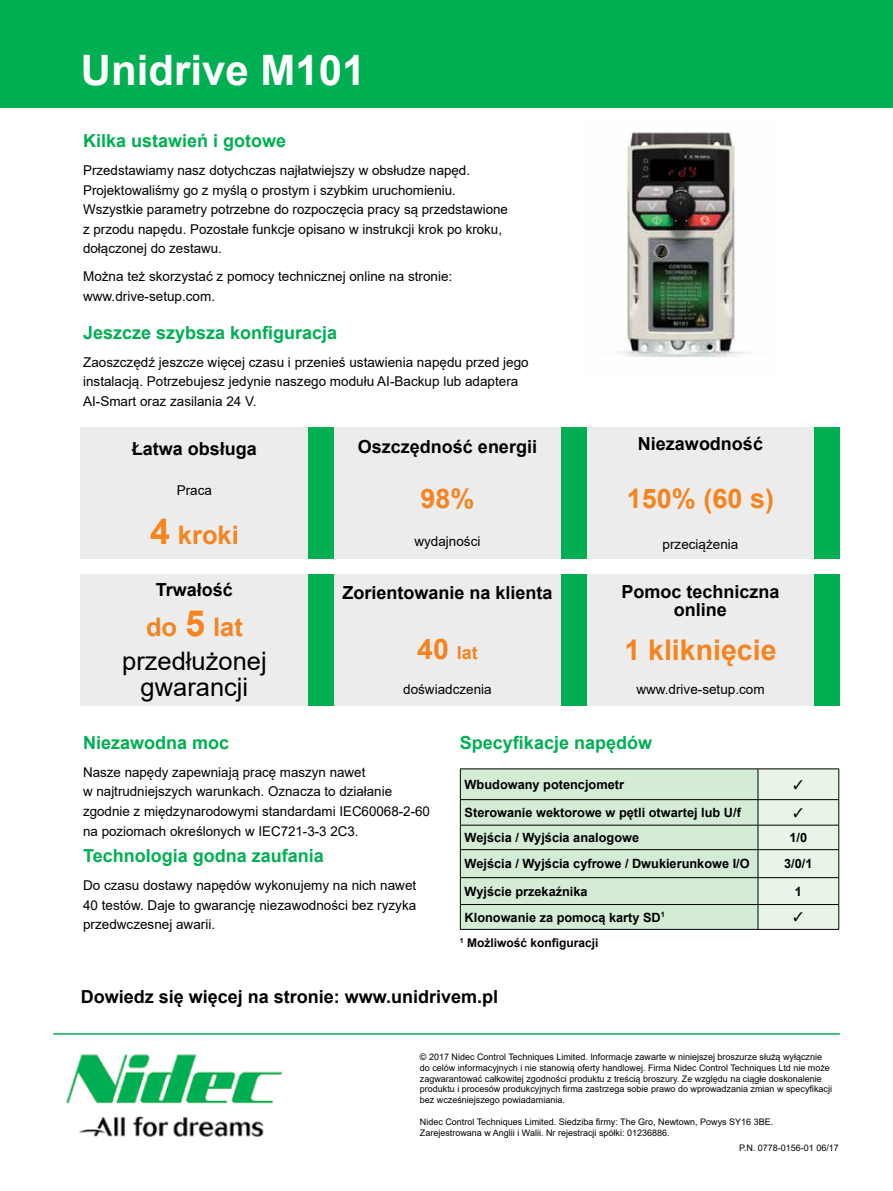
<style>
.page{position:relative;width:893px;height:1191px;background:#fff}
.page>*{position:absolute;margin:0;border:0;box-sizing:border-box;transform-origin:0 0}
._46pt_white_regular{font:700 42px "Arial";color:#fff}
._9pt_body_text_70__b{font:700 28.5px "Arial";color:#f5841f}
._9pt_body_text_70__b-2{font:700 27px "Arial";color:#f5841f}
._9pt_body_text_70__b-3{font:25.5px/25.5px "Arial";color:#000;text-align:center}
._9pt_body_text_70__b-4{font:700 25.5px "Arial";color:#f5841f}
._12_Bold_Blue_headin{font:700 18px/18px "Arial";color:#000;text-align:center}
._12_Bold_Blue_headin-2{font:700 18px "Arial";color:#00af52}
._9pt_body_text_70__b-5{font:700 18px "Arial";color:#000}
._9pt_body_text_70__b-6{font:700 18px "Arial";color:#00af52}
._9pt_body_text_70__b-7{font:700 18px "Arial";color:#f5841f}
._9pt_body_text_70__b-8{font:13.5px/19.5px "Arial";color:#000}
._46pt_white_headings{font:700 12.75px "Arial";color:#000}
._12_Bold_Blue_headin-3{font:700 12px "Arial";color:#000}
.t1{font:9px/10.8px "Arial";color:#000}
.s1{font-size:36px}
.s2{font-size:28.5px}
</style>
<div class="page">
<div style="left:0;top:0;width:893px;height:107px;background:#00af52"></div>
<img style="left:66px;top:1054px;width:217px;height:83px">
<hr style="left:53px;top:1033px;width:787px;height:1px;background:#00af52">
<img style="left:618px;top:132px;width:127px;height:226px">
<div style="left:461px;top:769px;width:297px;height:160px;background:#d4ebd6"></div>
<hr style="left:460px;top:768px;width:298px;height:1px;background:#000">
<hr style="left:460px;top:769px;width:1px;height:30px;background:#000">
<hr style="left:758px;top:768px;width:81px;height:1px;background:#000">
<hr style="left:460px;top:799px;width:298px;height:1px;background:#000">
<hr style="left:460px;top:824px;width:298px;height:1px;background:#000">
<hr style="left:460px;top:849px;width:298px;height:1px;background:#000">
<hr style="left:460px;top:877px;width:298px;height:1px;background:#000">
<hr style="left:460px;top:904px;width:298px;height:1px;background:#000">
<svg style="left:460px;top:800px;width:1px;height:129px"></svg>
<hr style="left:460px;top:929px;width:298px;height:1px;background:#000">
<hr style="left:758px;top:929px;width:81px;height:1px;background:#000">
<div style="left:81px;top:573px;width:227px;height:132px;background:#ececed"></div>
<div style="left:587px;top:427px;width:227px;height:132px;background:#ececed"></div>
<div style="left:334px;top:573px;width:227px;height:132px;background:#ececed"></div>
<div style="left:81px;top:427px;width:227px;height:132px;background:#ececed"></div>
<div style="left:334px;top:427px;width:227px;height:132px;background:#ececed"></div>
<div style="left:587px;top:573px;width:227px;height:132px;background:#ececed"></div>
<div style="left:308px;top:427px;width:26px;height:132px;background:#00af52"></div>
<div style="left:308px;top:573px;width:26px;height:132px;background:#00af52"></div>
<div style="left:561px;top:427px;width:26px;height:132px;background:#00af52"></div>
<div style="left:561px;top:573px;width:26px;height:132px;background:#00af52"></div>
<div style="left:814px;top:427px;width:26px;height:132px;background:#00af52"></div>
<div style="left:814px;top:573px;width:26px;height:132px;background:#00af52"></div>
<svg style="left:758px;top:769px;width:81px;height:160px;background:#dbe7db"></svg>
<p class="_46pt_white_regular" style="left:81px;top:41px;width:286px">Unidrive M101</p>
<p class="_12_Bold_Blue_headin-2" style="left:83px;top:128px;width:205px">Kilka ustawień i gotowe</p>
<p class="_9pt_body_text_70__b-8" style="left:83px;top:161px;width:426px">Przedstawiamy nasz dotychczas najłatwiejszy w obsłudze napęd.<br>Projektowaliśmy go z myślą o prostym i szybkim uruchomieniu.<br>Wszystkie parametry potrzebne do rozpoczęcia pracy są przedstawione z przodu napędu. Pozostałe funkcje opisano w instrukcji krok po kroku, dołączonej do zestawu.</p>
<p class="_9pt_body_text_70__b-8" style="left:83px;top:267px;width:371px">Można też skorzystać z pomocy technicznej online na stronie: www.drive-setup.com.</p>
<p class="_9pt_body_text_70__b-6" style="left:83px;top:320px;width:256px">Jeszcze szybsza konfiguracja</p>
<p class="_9pt_body_text_70__b-8" style="left:83px;top:352px;width:447px">Zaoszczędź jeszcze więcej czasu i przenieś ustawienia napędu przed jego instalacją. Potrzebujesz jedynie naszego modułu AI-Backup lub adaptera<br>AI‑Smart oraz zasilania 24 V.</p>
<p class="_12_Bold_Blue_headin" style="left:132px;top:440px;width:127px">Łatwa obsługa</p>
<p class="_9pt_body_text_70__b-8" style="left:177px;top:480px;width:37px">Praca</p>
<p class="_9pt_body_text_70__b-4" style="left:150px;top:516px;width:90px"><span class="s1">4</span> kroki</p>
<p class="_12_Bold_Blue_headin" style="left:156px;top:581px;width:79px">Trwałość</p>
<p class="_9pt_body_text_70__b-4" style="left:146px;top:609px;width:98px">do <span class="s1">5</span> lat</p>
<p class="_9pt_body_text_70__b-3" style="left:122px;top:648px;width:146px">przedłużonej gwarancji</p>
<p class="_12_Bold_Blue_headin" style="left:358px;top:438px;width:181px">Oszczędność energii</p>
<p class="_12_Bold_Blue_headin" style="left:638px;top:434px;width:127px">Niezawodność</p>
<p class="_9pt_body_text_70__b-2" style="left:420px;top:479px;width:56px">98%</p>
<p class="_9pt_body_text_70__b-2" style="left:627px;top:479px;width:149px">150% (60 s)</p>
<p class="_9pt_body_text_70__b-8" style="left:414px;top:531px;width:68px">wydajności</p>
<p class="_12_Bold_Blue_headin" style="left:342px;top:583px;width:212px">Zorientowanie na klienta</p>
<p class="_9pt_body_text_70__b-7" style="left:417px;top:640px;width:62px"><span class="s2">40</span> lat</p>
<p class="_9pt_body_text_70__b-8" style="left:403px;top:679px;width:90px">doświadczenia</p>
<p class="_9pt_body_text_70__b-8" style="left:663px;top:535px;width:77px">przeciążenia</p>
<p class="_12_Bold_Blue_headin" style="left:621px;top:583px;width:160px">Pomoc techniczna online</p>
<p class="_9pt_body_text_70__b" style="left:624px;top:629px;width:154px">1 kliknięcie</p>
<p class="_9pt_body_text_70__b-8" style="left:636px;top:680px;width:130px">www.drive-setup.com</p>
<p class="_12_Bold_Blue_headin-2" style="left:83px;top:730px;width:148px">Niezawodna moc</p>
<p class="_9pt_body_text_70__b-8" style="left:83px;top:762px;width:348px">Nasze napędy zapewniają pracę maszyn nawet<br>w najtrudniejszych warunkach. Oznacza to działanie zgodnie z międzynarodowymi standardami IEC60068-2-60 na poziomach określonych w IEC721-3-3 2C3.</p>
<p class="_12_Bold_Blue_headin-2" style="left:83px;top:843px;width:242px">Technologia godna zaufania</p>
<p class="_9pt_body_text_70__b-8" style="left:83px;top:875px;width:335px;text-align:justify">Do czasu dostawy napędów wykonujemy na nich nawet 40 testów. Daje to gwarancję niezawodności bez ryzyka przedwczesnej awarii.</p>
<p class="_12_Bold_Blue_headin-2" style="left:460px;top:730px;width:194px">Specyfikacje napędów</p>
<p class="_46pt_white_headings" style="left:465px;top:775px;width:161px">Wbudowany potencjometr</p>
<p class="_46pt_white_headings" style="left:465px;top:803px;width:278px">Sterowanie wektorowe w pętli otwartej lub U/f</p>
<p class="_46pt_white_headings" style="left:465px;top:828px;width:176px">Wejścia / Wyjścia analogowe</p>
<p class="_46pt_white_headings" style="left:789px;top:828px;width:19px">1/0</p>
<p class="_46pt_white_headings" style="left:465px;top:855px;width:287px">Wejścia / Wyjścia cyfrowe / Dwukierunkowe I/O</p>
<p class="_46pt_white_headings" style="left:784px;top:855px;width:30px">3/0/1</p>
<p class="_46pt_white_headings" style="left:465px;top:882px;width:125px">Wyjście przekaźnika</p>
<p class="_46pt_white_headings" style="left:795px;top:882px;width:9px">1</p>
<p class="_46pt_white_headings" style="left:465px;top:908px;width:202px">Klonowanie za pomocą karty SD<sup>1</sup></p>
<p class="_12_Bold_Blue_headin-3" style="left:460px;top:934px;width:140px"><sup>1</sup> Możliwość konfiguracji</p>
<p class="_9pt_body_text_70__b-5" style="left:81px;top:983px;width:419px">Dowiedz się więcej na stronie: www.unidrivem.pl</p>
<p class="t1" style="left:420px;top:1051px;width:414px">© 2017 Nidec Control Techniques Limited. Informacje zawarte w niniejszej broszurze służą wyłącznie do celów informacyjnych i nie stanowią oferty handlowej. Firma Nidec Control Techniques Ltd nie może zagwarantować całkowitej zgodności produktu z treścią broszury. Ze względu na ciągłe doskonalenie produktu i procesów produkcyjnych firma zastrzega sobie prawo do wprowadzania zmian w specyfikacji bez wcześniejszego powiadamiania.</p>
<p class="t1" style="left:420px;top:1116px;width:355px">Nidec Control Techniques Limited. Siedziba firmy: The Gro, Newtown, Powys SY16 3BE.<br>Zarejestrowana w Anglii i Walii. Nr rejestracji spółki: 01236886.</p>
<p class="t1" style="left:739px;top:1142px;width:101px">P.N. 0778-0156-01 06/17</p>
</div>
